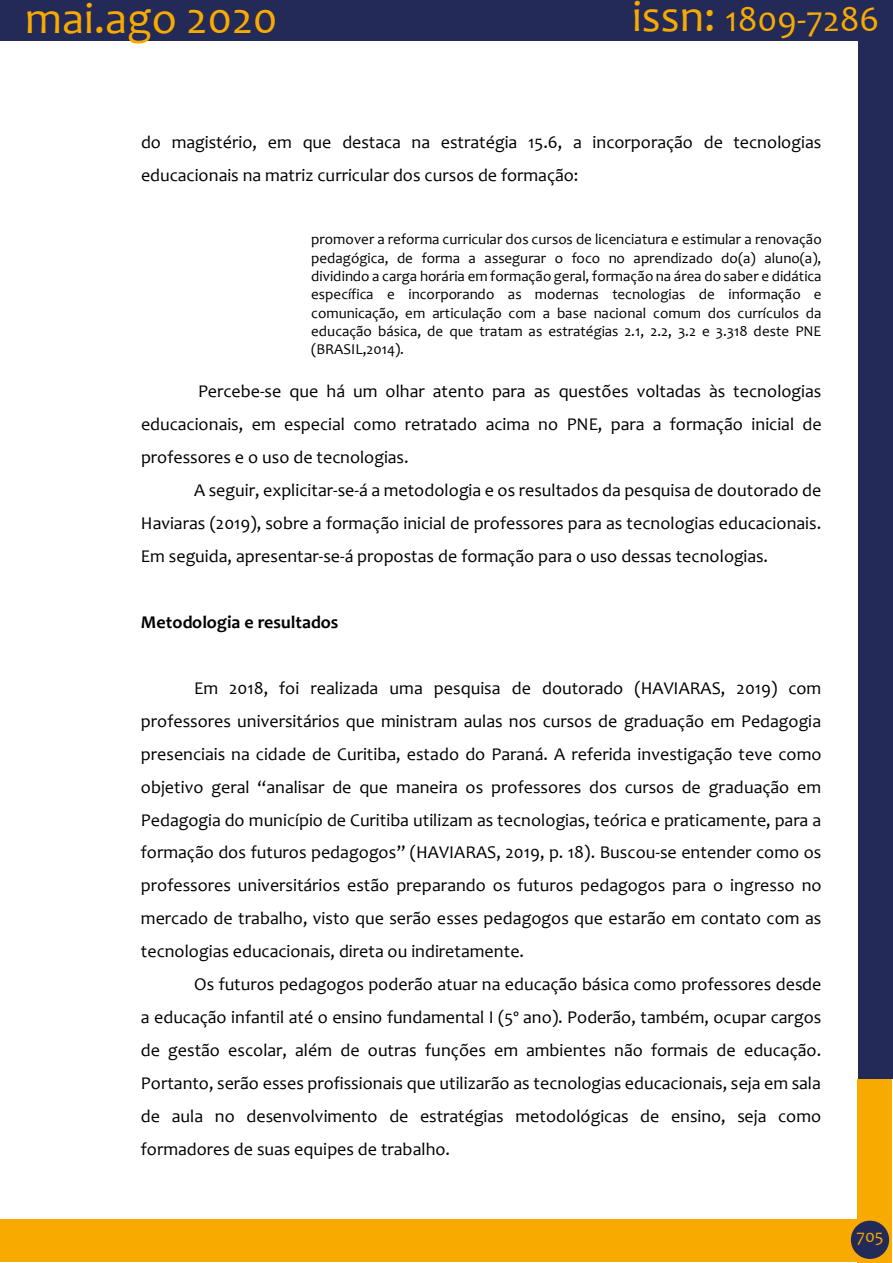
<style>
.page{position:relative;width:893px;height:1263px;background:#fff}
.page>*{position:absolute;margin:0;border:0;box-sizing:border-box;transform-origin:0 0}
.t1{font:45px "Candara";color:#f8aa00}
.t2{font:36px "Candara";color:#f8aa00}
.t3{font:18px/33px "Candara";color:#000;text-align:justify}
.t4{font:700 18px "Candara";letter-spacing:.005em;color:#000}
.t5{font:18px "Candara";color:#f8aa00}
.t6{font:15px/18.3px "Candara";letter-spacing:.005em;color:#000;text-align:justify}
.s1{font-size:45px}
</style>
<div class="page">
<div style="left:858px;top:0;width:34px;height:1079px;background:#232a57"></div>
<div style="left:0;top:0;width:890px;height:41px;background:#232a57"></div>
<div style="left:857px;top:1079px;width:34px;height:184px;background:#f8aa00"></div>
<div style="left:0;top:1219px;width:860px;height:43px;background:#f8aa00"></div>
<div style="left:851px;top:1221px;width:38px;height:38px;background:#232a57;border-radius:50%"></div>
<h1 class="t1" style="left:25px;top:-9px;width:254px">mai.ago 2020</h1>
<h2 class="t2" style="left:632px;top:-3px;width:249px"><span class="s1">issn:</span> 1809-7286</h2>
<p class="t3" style="left:141px;top:126px;width:682px">do magistério, em que destaca na estratégia 15.6, a incorporação de tecnologias educacionais na matriz curricular dos cursos de formação:</p>
<p class="t6" style="left:311px;top:230px;width:512px">promover a reforma curricular dos cursos de licenciatura e estimular a renovação pedagógica, de forma a assegurar o foco no aprendizado do(a) aluno(a), dividindo a carga horária em formação geral, formação na área do saber e didática específica e incorporando as modernas tecnologias de informação e comunicação, em articulação com a base nacional comum dos currículos da educação básica, de que tratam as estratégias 2.1, 2.2, 3.2 e 3.318 deste PNE (BRASIL,2014).</p>
<p class="t3" style="left:141px;top:375px;width:682px;text-indent:57px">Percebe-se que há um olhar atento para as questões voltadas às tecnologias educacionais, em especial como retratado acima no PNE, para a formação inicial de professores e o uso de tecnologias.</p>
<p class="t3" style="left:141px;top:474px;width:682px;text-indent:53px">A seguir, explicitar-se-á a metodologia e os resultados da pesquisa de doutorado de Haviaras (2019), sobre a formação inicial de professores para as tecnologias educacionais.<br>Em seguida, apresentar-se-á propostas de formação para o uso dessas tecnologias.</p>
<p class="t4" style="left:141px;top:611px;width:199px">Metodologia e resultados</p>
<p class="t3" style="left:141px;top:671px;width:682px;text-indent:53px">Em 2018, foi realizada uma pesquisa de doutorado (HAVIARAS, 2019) com professores universitários que ministram aulas nos cursos de graduação em Pedagogia presenciais na cidade de Curitiba, estado do Paraná. A referida investigação teve como objetivo geral “analisar de que maneira os professores dos cursos de graduação em Pedagogia do município de Curitiba utilizam as tecnologias, teórica e praticamente, para a formação dos futuros pedagogos” (HAVIARAS, 2019, p. 18). Buscou-se entender como os professores universitários estão preparando os futuros pedagogos para o ingresso no mercado de trabalho, visto que serão esses pedagogos que estarão em contato com as tecnologias educacionais, direta ou indiretamente.</p>
<p class="t3" style="left:141px;top:968px;width:682px;text-indent:53px">Os futuros pedagogos poderão atuar na educação básica como professores desde a educação infantil até o ensino fundamental I (5º ano). Poderão, também, ocupar cargos de gestão escolar, além de outras funções em ambientes não formais de educação.<br>Portanto, serão esses profissionais que utilizarão as tecnologias educacionais, seja em sala de aula no desenvolvimento de estratégias metodológicas de ensino, seja como formadores de suas equipes de trabalho.</p>
<p class="t5" style="left:856px;top:1224px;width:29px">705</p>
</div>
